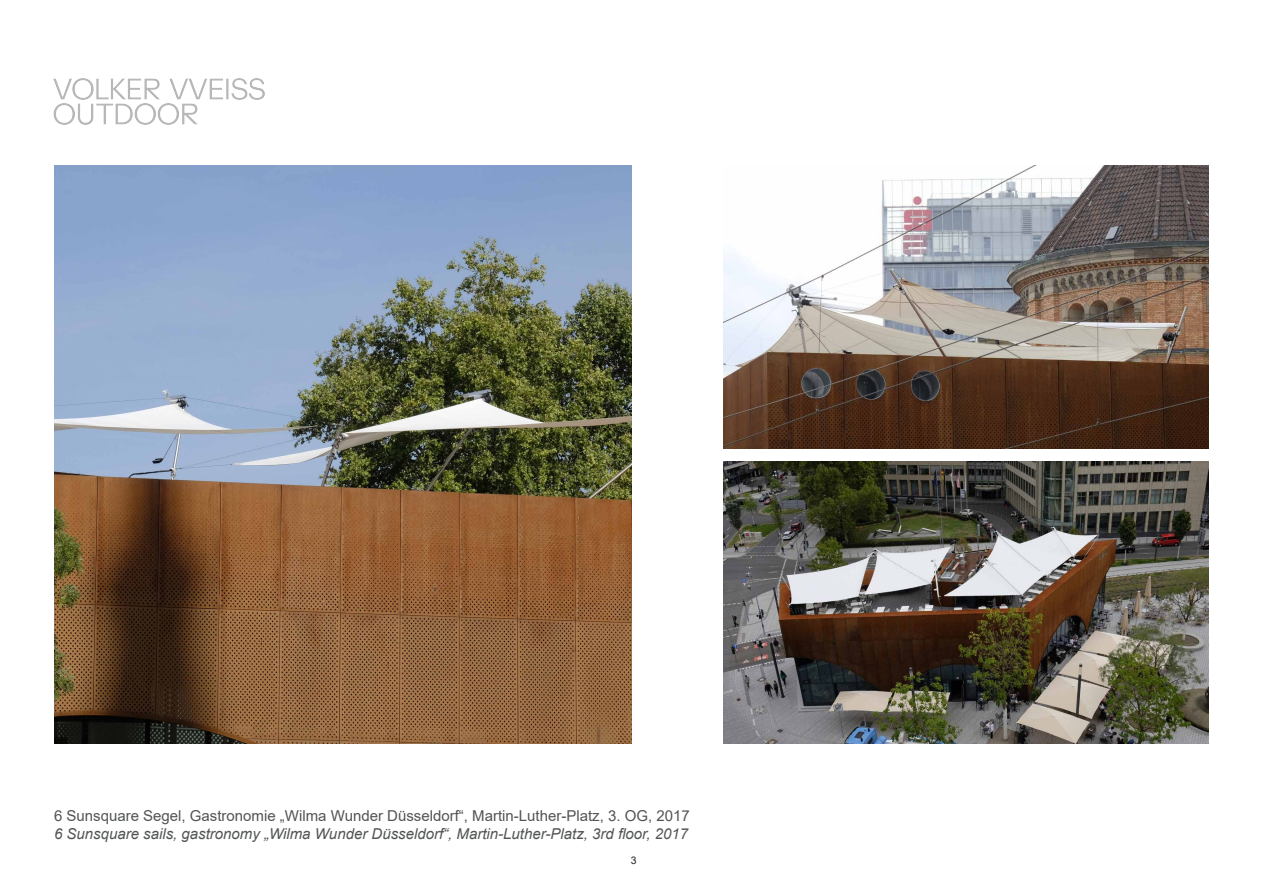
<style>
.page{position:relative;width:1263px;height:893px;background:#fff}
.page>*{position:absolute;margin:0;border:0;box-sizing:border-box;transform-origin:0 0}
.t1{font:italic 15px "Arial";color:#525454}
.t2{font:15px "Arial";color:#525454}
.t3{font:10.5px "Arial";color:#231f20}
</style>
<div class="page">
<img style="left:54px;top:78px;width:210px;height:46px">
<img style="left:724px;top:166px;width:485px;height:283px">
<img style="left:724px;top:461px;width:485px;height:283px">
<img style="left:54px;top:166px;width:577px;height:578px">
<p class="t2" style="left:54px;top:805px;width:637px">6 Sunsquare Segel, Gastronomie „Wilma Wunder Düsseldorf“, Martin-Luther-Platz, 3. OG, 2017</p>
<p class="t1" style="left:54px;top:824px;width:636px">6 Sunsquare sails, gastronomy „Wilma Wunder Düsseldorf“, Martin-Luther-Platz, 3rd floor, 2017</p>
<p class="t3" style="left:631px;top:853px;width:7px">3</p>
</div>
